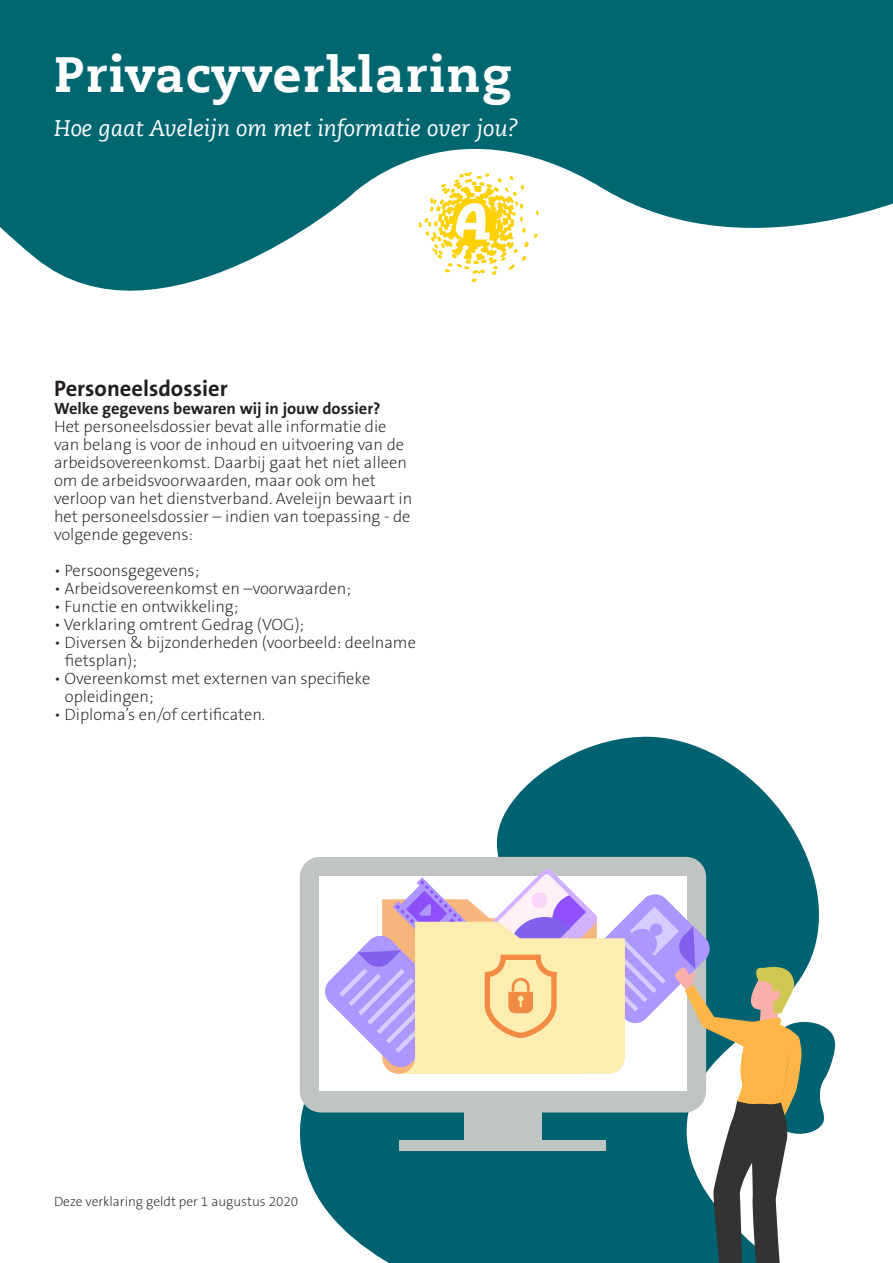
<style>
.page{position:relative;width:893px;height:1263px;background:#fff}
.page>*{position:absolute;margin:0;border:0;box-sizing:border-box;transform-origin:0 0}
.t1{font:800 49.5px "Caecilia Com 85";letter-spacing:.03em;color:#fff}
.t2{font:italic 22.5px "Caecilia Com 56";color:#fff}
.t3{font:700 22.5px "The Sans B W7";color:#231f20}
.t4{font:200 16.5px/18px "The Sans B W2";color:#231f20}
.t5{font:700 16.5px "The Sans B W7";color:#231f20}
.t6{font:200 13.5px "The Sans B W2";color:#231f20}
</style>
<div class="page">
<svg style="left:0;top:0;width:893px;height:291px;fill:#006771"></svg>
<div style="left:0;top:0;width:261px;height:162px;background:#006771"></div>
<svg style="left:419px;top:172px;width:119px;height:110px"></svg>
<svg style="left:299px;top:736px;width:513px;height:471px"></svg>
<div style="left:300px;top:857px;width:406px;height:255px;background:#c0c5c3;border-radius:21px"></div>
<svg style="left:324px;top:869px;width:512px;height:394px"></svg>
<p class="t1" style="left:54px;top:40px;width:459px">Privacyverklaring</p>
<p class="t2" style="left:54px;top:113px;width:466px">Hoe gaat Aveleijn om met informatie over jou?</p>
<p class="t3" style="left:54px;top:374px;width:175px">Personeelsdossier</p>
<p class="t5" style="left:54px;top:398px;width:328px">Welke gegevens bewaren wij in jouw dossier?</p>
<p class="t4" style="left:54px;top:418px;width:360px">Het personeelsdossier bevat alle informatie die van belang is voor de inhoud en uitvoering van de arbeidsovereenkomst. Daarbij gaat het niet alleen om de arbeidsvoorwaarden, maar ook om het verloop van het dienstverband. Aveleijn bewaart in het personeelsdossier – indien van toepassing - de volgende gegevens:</p>
<p class="t4" style="left:54px;top:562px;width:147px">• Persoonsgegevens;</p>
<p class="t4" style="left:54px;top:580px;width:298px">• Arbeidsovereenkomst en –voorwaarden;</p>
<p class="t4" style="left:54px;top:598px;width:186px">• Functie en ontwikkeling;</p>
<p class="t4" style="left:54px;top:616px;width:252px">• Verklaring omtrent Gedrag (VOG);</p>
<p class="t4" style="left:54px;top:634px;width:363px">• Diversen &amp; bijzonderheden (voorbeeld: deelname</p>
<p class="t4" style="left:65px;top:652px;width:74px">fietsplan);</p>
<p class="t4" style="left:54px;top:670px;width:318px">• Overeenkomst met externen van specifieke</p>
<p class="t4" style="left:65px;top:688px;width:90px">opleidingen;</p>
<p class="t4" style="left:54px;top:706px;width:212px">• Diploma’s en/of certificaten.</p>
<p class="t6" style="left:54px;top:1193px;width:246px">Deze verklaring geldt per 1 augustus 2020</p>
</div>
